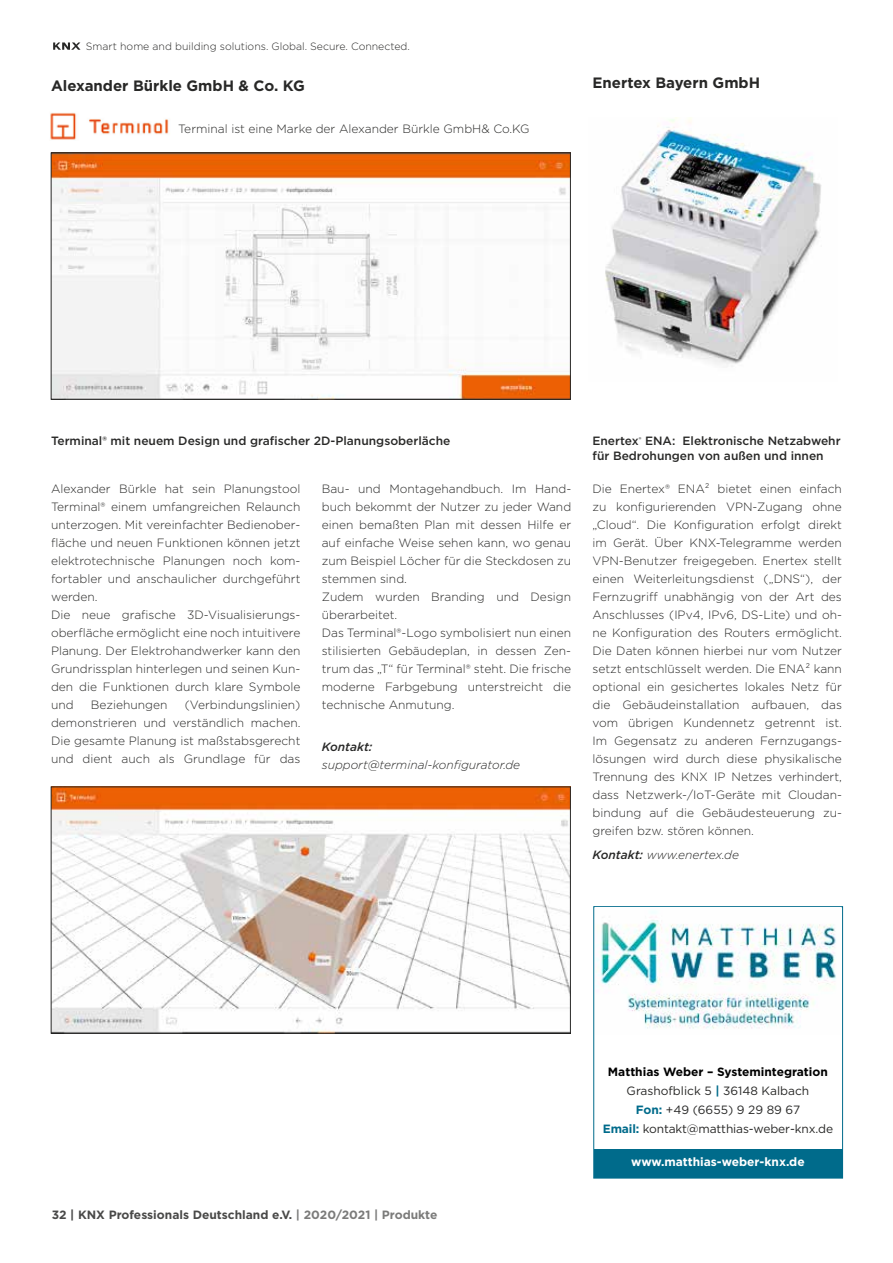
<style>
.page{position:relative;width:893px;height:1263px;background:#fff}
.page>*{position:absolute;margin:0;border:0;box-sizing:border-box;transform-origin:0 0}
.t1{font:700 15px "Gotham";color:#282827}
.t2{font:300 12px/18px "Gotham";color:#282827}
.t3{font:500 12px/15px "Gotham";color:#282827}
.t4{font:12px/19.2px "Gotham";letter-spacing:-.01em;color:#282827;text-align:center}
.t5{font:italic 300 12px "Gotham";color:#282827}
.t6{font:700 12px "Gotham";color:#494948}
.t7{font:700 12px "Gotham";color:#fff}
.t8{font:italic 500 12px "Gotham";color:#282827}
.t9{font:300 10.5px "Gotham";color:#282827}
.s1{font-weight:500}
.s2{color:#7b7b7a}
.s3{font-weight:700;color:#000}
.s4{font-weight:700;color:#006b8b}
</style>
<div class="page">
<svg style="left:53px;top:42px;width:28px;height:8px"></svg>
<img style="left:53px;top:155px;width:515px;height:242px">
<img style="left:53px;top:789px;width:515px;height:242px">
<img style="left:50px;top:112px;width:119px;height:28px">
<img style="left:605px;top:117px;width:217px;height:248px">
<div style="left:594px;top:906px;width:249px;height:272px;border:1px solid #006b8b"></div>
<div style="left:594px;top:1149px;width:248px;height:29px;background:#006b8b"></div>
<img style="left:595px;top:908px;width:241px;height:126px">
<p class="t9" style="left:86px;top:39px;width:326px">Smart home and building solutions. Global. Secure. Connected.</p>
<p class="t1" style="left:51px;top:77px;width:255px">Alexander Bürkle GmbH &amp; Co. KG</p>
<p class="t2" style="left:178px;top:120px;width:353px">Terminal ist eine Marke der Alexander Bürkle GmbH&amp; Co.KG</p>
<p class="t1" style="left:592px;top:74px;width:169px">Enertex Bayern GmbH</p>
<p class="t3" style="left:51px;top:434px;width:401px">Terminal® mit neuem Design und grafischer 2D-Planungsoberläche</p>
<p class="t2" style="left:51px;top:479px;width:251px">Alexander Bürkle hat sein Planungstool Terminal® einem umfangreichen Relaunch unterzogen. Mit vereinfachter Bedienober&shy;fläche und neuen Funktionen können jetzt elektrotechnische Planungen noch kom&shy;fortabler und anschaulicher durchgeführt werden.<br>Die neue grafische 3D-Visualisierungs&shy;oberfläche ermöglicht eine noch intuitivere Planung. Der Elektrohandwerker kann den Grundrissplan hinterlegen und seinen Kun&shy;den die Funktionen durch klare Symbole und</p>
<p class="t2" style="left:51px;top:695px;width:251px;text-align:justify;text-indent:134px">(Verbindungslinien) demonstrieren und verständlich machen.<br>Die gesamte Planung ist maßstabsgerecht und dient auch als Grundlage für das</p>
<p class="t2" style="left:91px;top:695px;width:78px">Beziehungen</p>
<p class="t2" style="left:322px;top:479px;width:251px">Bau- und Montagehandbuch. Im Hand&shy;buch bekommt der Nutzer zu jeder Wand einen bemaßten Plan mit dessen Hilfe er auf einfache Weise sehen kann, wo genau zum Beispiel Löcher für die Steckdosen zu stemmen sind.<br>Zudem wurden Branding und Design überarbeitet.<br>Das Terminal®-Logo symbolisiert nun einen stilisierten Gebäudeplan, in dessen Zen&shy;trum das „T“ für Terminal® steht. Die frische moderne Farbgebung unterstreicht die technische Anmutung.</p>
<p class="t8" style="left:322px;top:739px;width:52px">Kontakt:</p>
<p class="t5" style="left:322px;top:757px;width:200px">support@terminal-konfigurator.de</p>
<p class="t3" style="left:592px;top:434px;width:250px">Enertex<sup>®</sup> ENA: Elektronische Netzabwehr für Bedrohungen von außen und innen</p>
<p class="t2" style="left:592px;top:479px;width:251px;text-align:justify">Die Enertex® ENA² bietet einen einfach zu konfigurierenden VPN-Zugang ohne „Cloud“. Die Konfiguration erfolgt direkt im Gerät. Über KNX-Telegramme werden VPN-Benutzer freigegeben. Enertex stellt einen Weiterleitungsdienst („DNS“), der Fernzugriff unabhängig von der Art des Anschlusses (IPv4, IPv6, DS-Lite) und oh&shy;ne Konfiguration des Routers ermöglicht.<br>Die Daten können hierbei nur vom Nutzer setzt entschlüsselt werden. Die ENA² kann optional ein gesichertes lokales Netz für die Gebäudeinstallation aufbauen, das vom übrigen Kundennetz getrennt ist.<br>Im Gegensatz zu anderen Fernzugangs&shy;lösungen wird durch diese physikalische Trennung des KNX IP Netzes verhindert, dass Netzwerk-/IoT-Geräte mit Cloudan&shy;bindung auf die Gebäudesteuerung zu&shy;greifen bzw. stören können.</p>
<p class="t5" style="left:592px;top:847px;width:148px"><span class="s1">Kontakt:</span> www.enertex.de</p>
<p class="t6" style="left:52px;top:1208px;width:387px">32 | KNX Professionals Deutschland e.V. <span class="s2">| 2020/2021 | Produkte</span></p>
<p class="t4" style="left:603px;top:1062px;width:232px"><span class="s3">Matthias Weber – Systemintegration </span>Grashofblick 5 <span class="s4">|</span> 36148 Kalbach<br><span class="s4">Fon:</span> +49 (6655) 9 29 89 67<br><span class="s4">Email:</span> kontakt@matthias-weber-knx.de</p>
<p class="t7" style="left:631px;top:1155px;width:175px">www.matthias-weber-knx.de</p>
</div>
